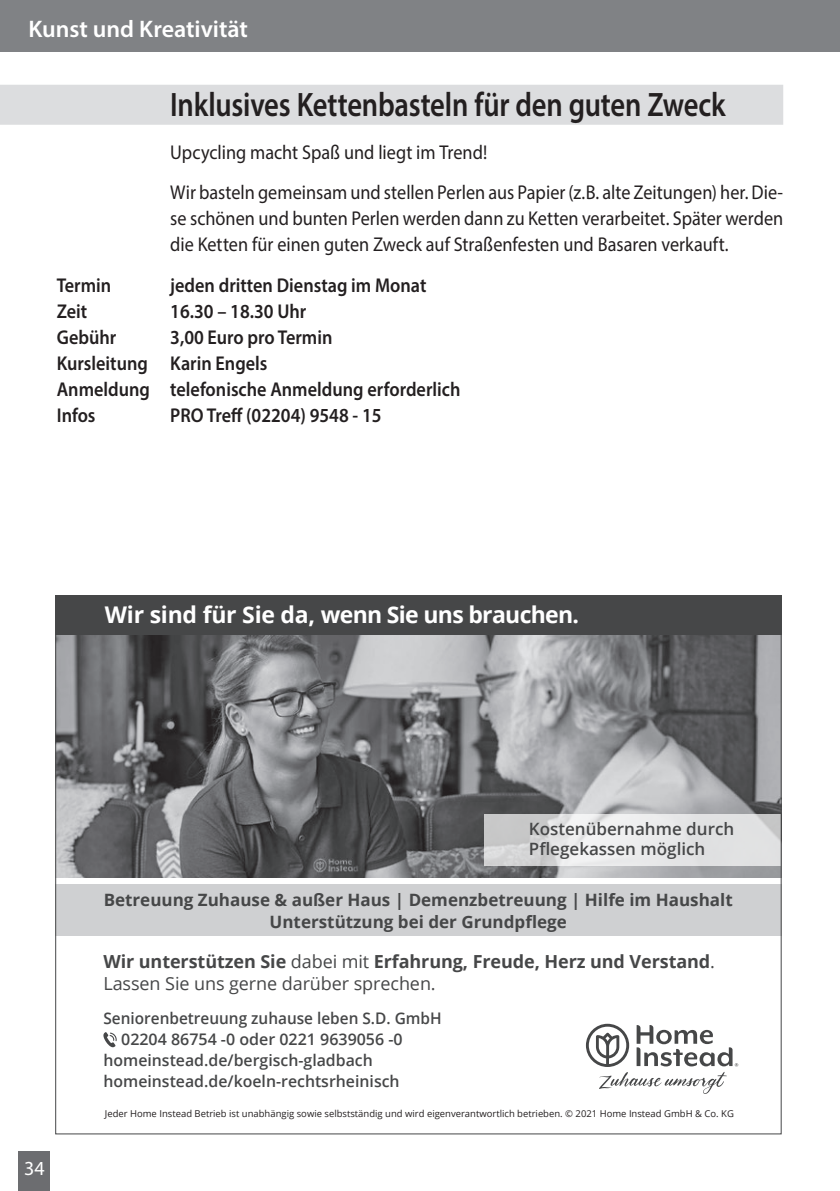
<style>
.page{position:relative;width:840px;height:1191px;background:#fff}
.page>*{position:absolute;margin:0;border:0;box-sizing:border-box;transform-origin:0 0}
.t1{font:600 34px "Myriad Pro";letter-spacing:-.01em;color:#231f20;scale:.84 1}
.t2{font:600 24px "Myriad Pro";color:#fff}
.t3{font:700 23px "Open Sans";letter-spacing:-.03em;color:#fff}
.t4{font:20px/40.2px "Myriad Pro";color:#231f20;scale:.91 1}
.t5{font:600 20px/26px "Myriad Pro";color:#231f20;scale:.91 1}
.t6{font:20px "Myriad Pro";color:#fff}
.t7{font:700 18px/22.2px "Open Sans";letter-spacing:-.005em;color:#464748}
.t8{font:700 17px/22px "Open Sans";color:#464748;text-align:center}
.t9{font:600 17px/20px "Open Sans";color:#464748}
.t10{font:600 16px "Open Sans";color:#464748}
.t11{font:600 16px "Open Sans";color:#464748;scale:.96 1}
.t12{font:9.4px "Open Sans";color:#231f20}
.s1{font-weight:400}
</style>
<div class="page">
<div style="left:0;top:0;width:839px;height:51px;background:#808285"></div>
<div style="left:19px;top:1151px;width:31px;height:40px;background:#6c6d70"></div>
<div style="left:0;top:85px;width:782px;height:40px;background:#dcdddf"></div>
<div style="left:55px;top:595px;width:726px;height:40px;background:#464748"></div>
<img style="left:57px;top:635px;width:722px;height:242px">
<div style="left:55px;top:885px;width:726px;height:51px;background:#cfd0d2"></div>
<svg style="left:484px;top:814px;width:295px;height:51px;fill:#e1e2e2"></svg>
<svg style="left:585px;top:1023px;width:152px;height:71px"></svg>
<svg style="left:103px;top:1032px;width:14px;height:15px"></svg>
<p class="t2" style="left:28px;top:14px;width:221px">Kunst und Kreativität</p>
<h1 class="t1" style="left:170px;top:83px;width:662px">Inklusives Kettenbasteln für den guten Zweck</h1>
<p class="t4" style="left:170px;top:132px;width:674px">Upcycling macht Spaß und liegt im Trend!<br>Wir basteln gemeinsam und stellen Perlen aus Papier (z.B. alte Zeitungen) her. Die-</p>
<p class="t4" style="left:170px;top:205px;width:674px;line-height:26px">se schönen und bunten Perlen werden dann zu Ketten verarbeitet. Später werden die Ketten für einen guten Zweck auf Straßenfesten und Basaren verkauft.</p>
<p class="t5" style="left:57px;top:271px;width:61px">Termin</p>
<p class="t5" style="left:170px;top:271px;width:283px">jeden dritten Dienstag im Monat</p>
<p class="t5" style="left:57px;top:297px;width:35px">Zeit</p>
<p class="t5" style="left:170px;top:297px;width:151px">16.30 – 18.30 Uhr</p>
<p class="t5" style="left:57px;top:323px;width:67px">Gebühr</p>
<p class="t5" style="left:57px;top:323px;width:445px;text-indent:113px">3,00 Euro pro Termin<br>Kursleitung Karin Engels<br>Anmeldung telefonische Anmeldung erforderlich<br>Infos</p>
<p class="t5" style="left:170px;top:401px;width:233px">PRO Treff (02204) 9548 - 15</p>
<p class="t3" style="left:105px;top:598px;width:475px">Wir sind für Sie da, wenn Sie uns brauchen.</p>
<p class="t9" style="left:528px;top:818px;width:207px">Kostenübernahme durch<br>Pflegekassen möglich</p>
<p class="t8" style="left:104px;top:888px;width:630px">Betreuung Zuhause &amp; außer Haus | Demenzbetreuung | Hilfe im Haushalt<br>Unterstützung bei der Grundpflege</p>
<p class="t7" style="left:103px;top:949px;width:612px">Wir unterstützen Sie <span class="s1">dabei mit</span> Erfahrung, Freude, Herz und Verstand<span class="s1">.<br>Lassen Sie uns gerne darüber sprechen.</span></p>
<p class="t11" style="left:103px;top:1007px;width:353px">Seniorenbetreuung zuhause leben S.D. GmbH</p>
<p class="t10" style="left:121px;top:1028px;width:283px">02204 86754 -0 oder 0221 9639056 -0</p>
<p class="t10" style="left:103px;top:1049px;width:271px">homeinstead.de/bergisch-gladbach</p>
<p class="t10" style="left:103px;top:1070px;width:297px">homeinstead.de/koeln-rechtsrheinisch</p>
<p class="t6" style="left:24px;top:1155px;width:22px">34</p>
<p class="t12" style="left:105px;top:1107px;width:630px">Jeder Home Instead Betrieb ist unabhängig sowie selbstständig und wird eigenverantwortlich betrieben. © 2021 Home Instead GmbH &amp; Co. KG</p>
</div>
